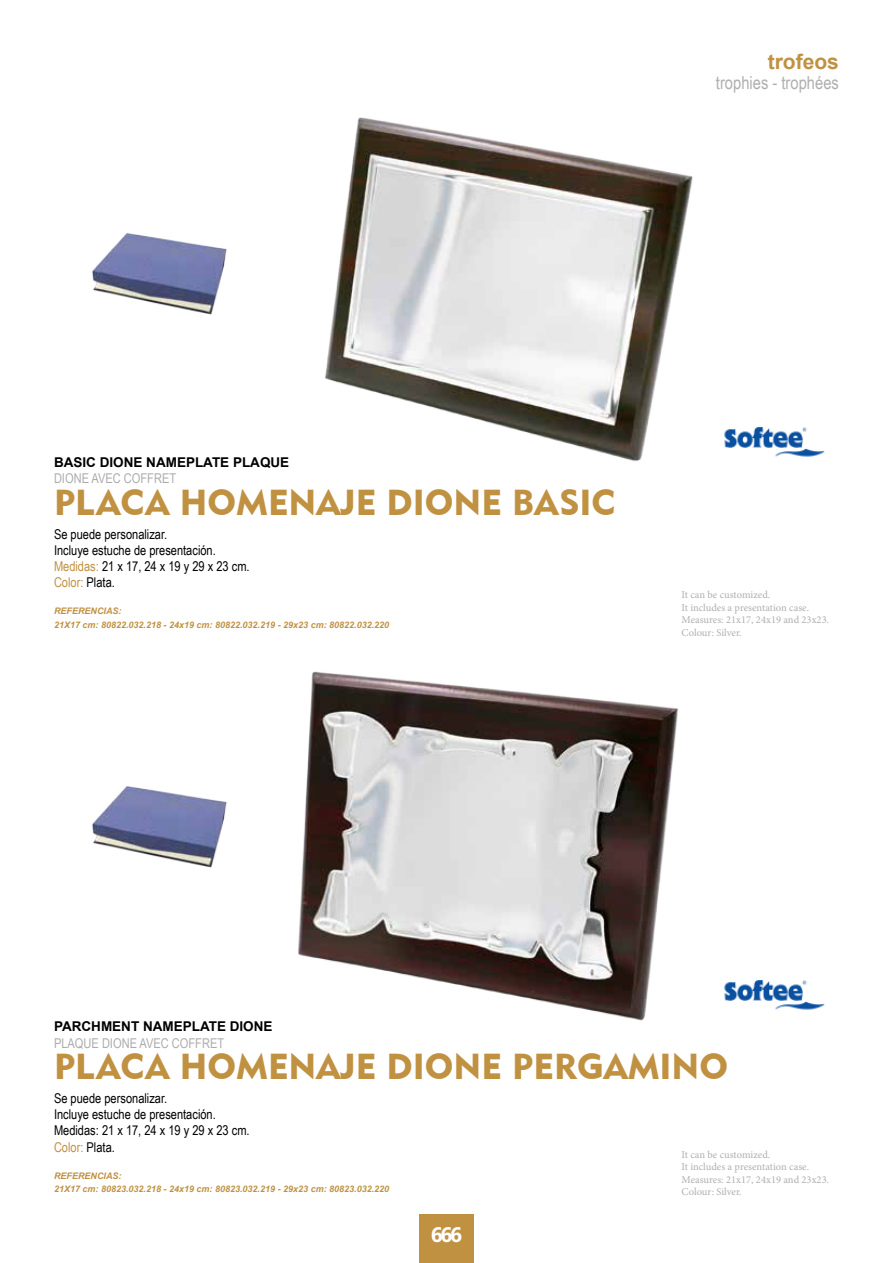
<style>
.page{position:relative;width:893px;height:1263px;background:#fff}
.page>*{position:absolute;margin:0;border:0;box-sizing:border-box;transform-origin:0 0}
.t1{font:36px "Geometric 415 BT Black A";color:#c09141}
.t2{font:700 21px "Arial";color:#c09141}
.t3{font:700 21px "Microsoft Phags Pa";color:#fff}
.t4{font:18px "Arial Narrow";color:#b1aeae}
.t5{font:13.5px/16.2px "Arial Narrow";color:#000}
.t6{font:700 13.5px "Arial";color:#000}
.t7{font:13.5px "Arial Narrow";color:#acacac}
.t8{font:10.5px/12.6px "Minion Pro";color:#b1aeae}
.t9{font:italic 700 9px/13.5px "Arial";color:#c09141}
.s1{color:#c09141}
</style>
<div class="page">
<img style="left:724px;top:979px;width:101px;height:31px">
<img style="left:726px;top:427px;width:99px;height:30px">
<img style="left:298px;top:671px;width:381px;height:350px">
<img style="left:325px;top:117px;width:401px;height:345px">
<img style="left:92px;top:786px;width:135px;height:82px">
<img style="left:92px;top:233px;width:135px;height:82px">
<div style="left:419px;top:1214px;width:55px;height:49px;background:#c09141"></div>
<h2 class="t2" style="left:768px;top:47px;width:73px">trofeos</h2>
<h3 class="t4" style="left:716px;top:69px;width:125px">trophies - trophées</h3>
<p class="t6" style="left:54px;top:453px;width:237px">BASIC DIONE NAMEPLATE PLAQUE</p>
<p class="t7" style="left:54px;top:469px;width:124px">DIONE AVEC COFFRET</p>
<h1 class="t1" style="left:54px;top:480px;width:563px">PLACA HOMENAJE DIONE BASIC</h1>
<p class="t5" style="left:54px;top:525px;width:197px">Se puede personalizar.<br>Incluye estuche de presentación.<br><span class="s1">Medidas:</span> 21 x 17, 24 x 19 y 29 x 23 cm.<br><span class="s1">Color:</span> Plata.</p>
<p class="t9" style="left:54px;top:605px;width:337px">REFERENCIAS:<br>21X17 cm: 80822.032.218 - 24x19 cm: 80822.032.219 - 29x23 cm: 80822.032.220</p>
<p class="t8" style="left:682px;top:588px;width:149px">It can be customized.<br>It includes a presentation case.<br>Measures: 21x17, 24x19 and 23x23.<br>Colour: Silver.</p>
<p class="t6" style="left:54px;top:1017px;width:220px">PARCHMENT NAMEPLATE DIONE</p>
<p class="t7" style="left:54px;top:1033px;width:172px">PLAQUE DIONE AVEC COFFRET</p>
<h1 class="t1" style="left:54px;top:1044px;width:676px">PLACA HOMENAJE DIONE PERGAMINO</h1>
<p class="t5" style="left:54px;top:1090px;width:197px">Se puede personalizar.<br>Incluye estuche de presentación.<br>Medidas: 21 x 17, 24 x 19 y 29 x 23 cm.<br><span class="s1">Color:</span> Plata.</p>
<p class="t9" style="left:54px;top:1169px;width:337px">REFERENCIAS:<br>21X17 cm: 80823.032.218 - 24x19 cm: 80823.032.219 - 29x23 cm: 80823.032.220</p>
<h2 class="t3" style="left:434px;top:1219px;width:26px">66</h2>
<h2 class="t3" style="left:431px;top:1220px;width:33px">666</h2>
<p class="t8" style="left:682px;top:1148px;width:149px">It can be customized.<br>It includes a presentation case.<br>Measures: 21x17, 24x19 and 23x23.<br>Colour: Silver.</p>
</div>
